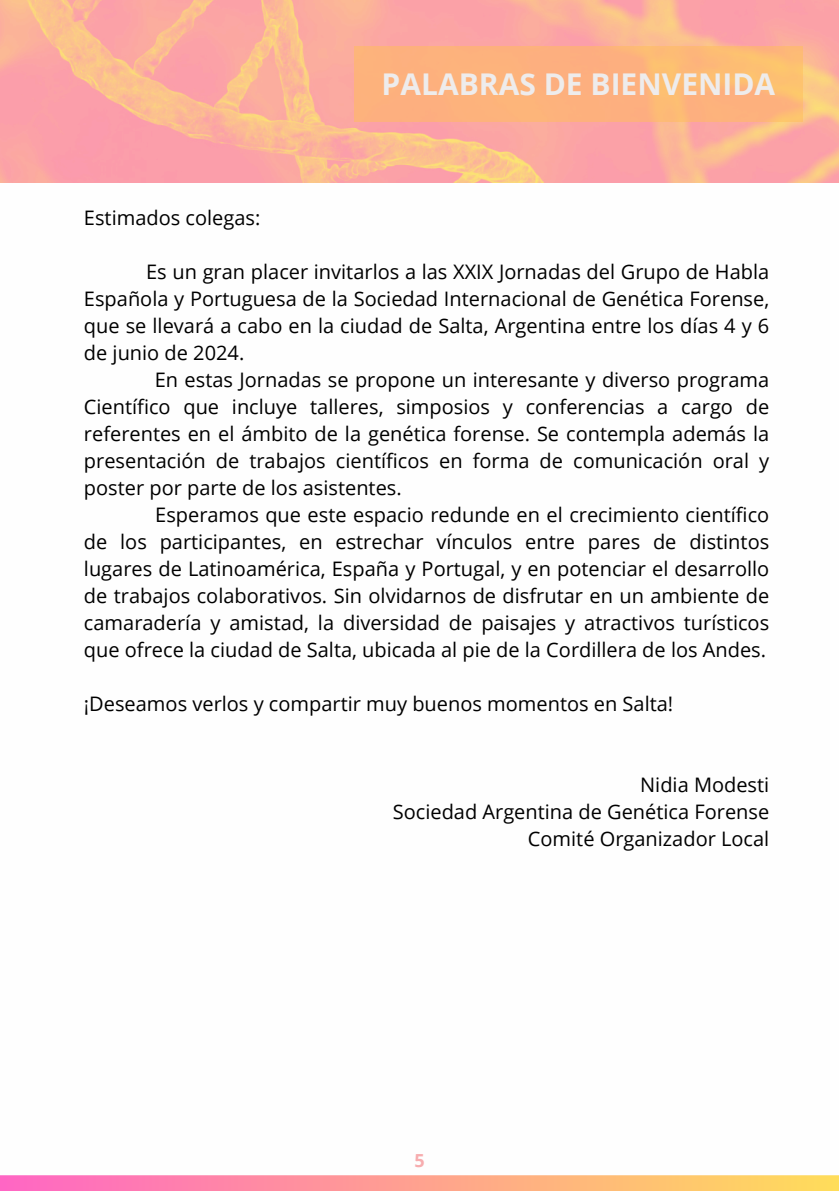
<style>
.page{position:relative;width:839px;height:1191px;background:#fff}
.page>*{position:absolute;margin:0;border:0;box-sizing:border-box;transform-origin:0 0}
.t1{font:700 30px "Open Sans";color:#eeecec}
.t2{font:20px/27px "Open Sans";color:#000;text-align:justify}
.t3{font:700 18px "Open Sans";color:#f7adaf}
</style>
<div class="page">
<div style="left:0;top:1175px;width:838px;height:16px;background:linear-gradient(to right,#ff66c4,#ffdd5a)"></div>
<img style="left:0;top:0;width:838px;height:182px">
<div style="left:354px;top:46px;width:448px;height:75px;background:linear-gradient(to right,#fdae7f,#fdb976)"></div>
<p class="t1" style="left:381px;top:63px;width:395px">PALABRAS DE BIENVENIDA</p>
<h1 class="t2" style="left:84px;top:204px;width:178px">Estimados colegas:</h1>
<p class="t2" style="left:84px;top:258px;width:686px;text-indent:62px">Es un gran placer invitarlos a las XXIX Jornadas del Grupo de Habla Española y Portuguesa de la Sociedad Internacional de Genética Forense, que se llevará a cabo en la ciudad de Salta, Argentina entre los días 4 y 6 de junio de 2024.</p>
<p class="t2" style="left:84px;top:366px;width:686px;text-indent:71px">En estas Jornadas se propone un interesante y diverso programa Científico que incluye talleres, simposios y conferencias a cargo de referentes en el ámbito de la genética forense. Se contempla además la presentación de trabajos científicos en forma de comunicación oral y poster por parte de los asistentes.</p>
<p class="t2" style="left:84px;top:501px;width:686px;text-indent:71px">Esperamos que este espacio redunde en el crecimiento científico de los participantes, en estrechar vínculos entre pares de distintos lugares de Latinoamérica, España y Portugal, y en potenciar el desarrollo de trabajos colaborativos. Sin olvidarnos de disfrutar en un ambiente de camaradería y amistad, la diversidad de paisajes y atractivos turísticos que ofrece la ciudad de Salta, ubicada al pie de la Cordillera de los Andes.</p>
<p class="t2" style="left:84px;top:690px;width:591px">¡Deseamos verlos y compartir muy buenos momentos en Salta!</p>
<p class="t2" style="left:640px;top:771px;width:130px">Nidia Modesti</p>
<p class="t2" style="left:393px;top:798px;width:378px">Sociedad Argentina de Genética Forense</p>
<p class="t2" style="left:528px;top:825px;width:243px">Comité Organizador Local</p>
<p class="t3" style="left:414px;top:1147px;width:12px">5</p>
</div>
